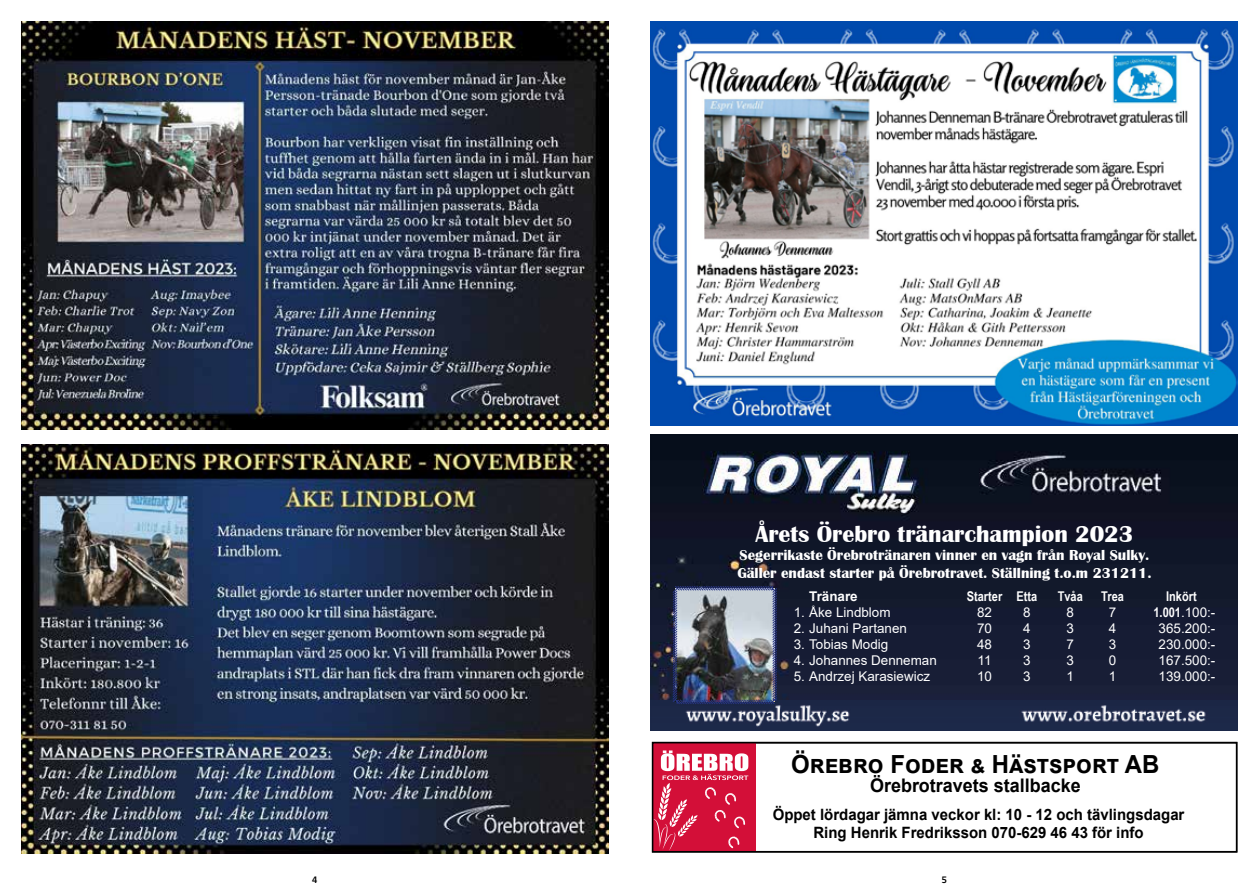
<style>
.page{position:relative;width:1259px;height:893px;background:#fff}
.page>*{position:absolute;margin:0;border:0;box-sizing:border-box;transform-origin:0 0}
.t1{font:700 25.05px "Arial";color:#000;scale:.96 1}
.t2{font:700 23.85px "Britannic";color:#fff}
.t3{font:700 18.75px "Arial";color:#000;scale:.96 1}
.t4{font:700 15.6px/18.8px "Arial";color:#000;text-align:center;scale:.96 1}
.t5{font:700 14.85px/17.9px "Britannic";color:#fff}
.t6{font:13.5px/16px "Arial";color:#fff;text-align:justify}
.t7{font:700 13.5px "Arial Narrow";color:#fff}
.t8{font:700 13.5px "Arial";color:#fff}
.t9{font:700 9px "ATG Text";color:#000}
.s1{font-family:"Arial Narrow";font-weight:700}
</style>
<div class="page">
<img style="left:21px;top:21px;width:587px;height:408px">
<img style="left:21px;top:445px;width:587px;height:408px">
<img style="left:651px;top:21px;width:586px;height:404px">
<img style="left:650px;top:435px;width:587px;height:265px">
<img style="left:650px;top:700px;width:587px;height:31px">
<img style="left:671px;top:585px;width:107px;height:120px">
<div style="left:652px;top:743px;width:104px;height:108px;background:#d30f38"></div>
<svg style="left:655px;top:750px;width:93px;height:99px"></svg>
<div style="left:652px;top:742px;width:585px;height:110px;border:2px solid #000"></div>
<h2 class="t2" style="left:755px;top:520px;width:379px">Årets Örebro tränarchampion 2023</h2>
<p class="t5" style="left:737px;top:546px;width:416px">Segerrikaste Örebrotränaren vinner en vagn från Royal Sulky.<br>Gäller endast starter på Örebrotravet. Ställning t.o.m 231211.</p>
<p class="t8" style="left:809px;top:586px;width:50px">Tränare</p>
<p class="t6" style="left:793px;top:604px;width:98px">1. Åke Lindblom</p>
<p class="t6" style="left:793px;top:620px;width:115px">2. Juhani Partanen</p>
<p class="t6" style="left:793px;top:636px;width:96px">3. Tobias Modig</p>
<p class="t6" style="left:793px;top:652px;width:145px">4. Johannes Denneman</p>
<p class="t6" style="left:793px;top:668px;width:138px">5. Andrzej Karasiewicz</p>
<p class="t7" style="left:967px;top:586px;width:37px">Starter</p>
<p class="t6" style="left:977px;top:604px;width:16px">82<br>70<br>48<br>11<br>10</p>
<p class="t7" style="left:1016px;top:586px;width:22px">Etta</p>
<p class="t6" style="left:1023px;top:604px;width:9px">8<br>4<br>3<br>3<br>3</p>
<p class="t7" style="left:1057px;top:586px;width:27px">Tvåa</p>
<p class="t6" style="left:1066px;top:604px;width:9px">8<br>3<br>7<br>3<br>1</p>
<p class="t7" style="left:1101px;top:586px;width:24px">Trea</p>
<p class="t6" style="left:1109px;top:604px;width:9px">7<br>4<br>3<br>0<br>1</p>
<p class="t7" style="left:1166px;top:586px;width:32px">Inkört</p>
<p class="t6" style="left:1153px;top:604px;width:63px;text-align:center"><span class="s1">1.001</span>.100:-<br>365.200:-<br>230.000:-<br>167.500:-<br>139.000:-</p>
<h1 class="t1" style="left:791px;top:747px;width:385px">Örebro Foder &amp; Hästsport AB</h1>
<h3 class="t3" style="left:870px;top:772px;width:221px">Örebrotravets stallbacke</h3>
<p class="t4" style="left:772px;top:805px;width:430px">Öppet lördagar jämna veckor kl: 10 - 12 och tävlingsdagar<br>Ring Henrik Fredriksson 070-629 46 43 för info</p>
<p class="t9" style="left:312px;top:874px;width:7px">4</p>
<p class="t9" style="left:941px;top:874px;width:7px">5</p>
</div>
